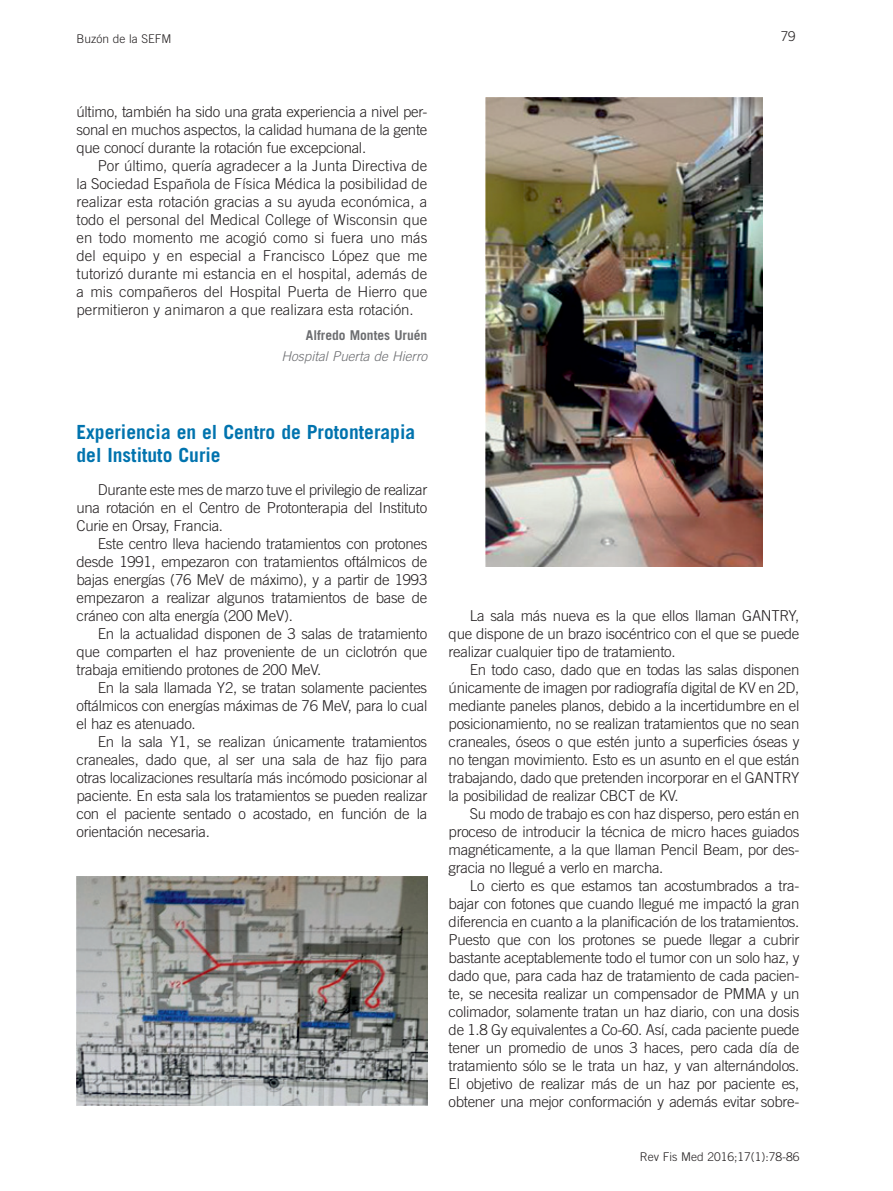
<style>
.page{position:relative;width:893px;height:1191px;background:#fff}
.page>*{position:absolute;margin:0;border:0;box-sizing:border-box;transform-origin:0 0}
.titulos_Buzon___Junt{font:700 19.5px/23.4px "Trade Gothic";color:#0073ae}
.texto_normal_IG{font:300 15px/18px "Trade Gothic";letter-spacing:-.02em;color:#231f20;text-align:justify}
.Cargo_Autor_buzon_IG{font:italic 300 13.5px "Trade Gothic";color:#6c6d70}
.Autor_Buzon_IG{font:700 13.5px "Trade Gothic";color:#6c6d70}
.t1{font:300 13.5px "Trade Gothic";color:#231f20}
.texto_normal_IG-2{font:300 12px "Trade Gothic";color:#231f20}
</style>
<div class="page">
<img style="left:77px;top:876px;width:350px;height:230px">
<img style="left:486px;top:98px;width:276px;height:469px">
<p class="texto_normal_IG-2" style="left:77px;top:31px;width:97px">Buzón de la SEFM</p>
<p class="t1" style="left:781px;top:28px;width:17px">79</p>
<p class="texto_normal_IG" style="left:77px;top:102px;width:352px">último, también ha sido una grata experiencia a nivel per&shy;sonal en muchos aspectos, la calidad humana de la gente que conocí durante la rotación fue excepcional.</p>
<p class="texto_normal_IG" style="left:77px;top:156px;width:352px;text-indent:21px">Por último, quería agradecer a la Junta Directiva de la Sociedad Española de Física Médica la posibilidad de realizar esta rotación gracias a su ayuda económica, a todo el personal del Medical College of Wisconsin que en todo momento me acogió como si fuera uno más del equipo y en especial a Francisco López que me tutorizó durante mi estancia en el hospital, además de a mis compañeros del Hospital Puerta de Hierro que permitieron y animaron a que realizara esta rotación.</p>
<p class="Autor_Buzon_IG" style="left:306px;top:327px;width:123px">Alfredo Montes Uruén</p>
<p class="Cargo_Autor_buzon_IG" style="left:281px;top:348px;width:147px">Hospital Puerta de Hierro</p>
<p class="titulos_Buzon___Junt" style="left:77px;top:420px;width:340px">Experiencia en el Centro de Protonterapia del Instituto Curie</p>
<p class="texto_normal_IG" style="left:77px;top:480px;width:352px;text-indent:21px">Durante este mes de marzo tuve el privilegio de realizar una rotación en el Centro de Protonterapia del Instituto Curie en Orsay, Francia.</p>
<p class="texto_normal_IG" style="left:77px;top:534px;width:352px;text-indent:21px">Este centro lleva haciendo tratamientos con protones desde 1991, empezaron con tratamientos oftálmicos de bajas energías (76 MeV de máximo), y a partir de 1993 empezaron a realizar algunos tratamientos de base de cráneo con alta energía (200 MeV).</p>
<p class="texto_normal_IG" style="left:77px;top:624px;width:352px;text-indent:21px">En la actualidad disponen de 3 salas de tratamiento que comparten el haz proveniente de un ciclotrón que trabaja emitiendo protones de 200 MeV.</p>
<p class="texto_normal_IG" style="left:77px;top:678px;width:352px;text-indent:21px">En la sala llamada Y2, se tratan solamente pacientes oftálmicos con energías máximas de 76 MeV, para lo cual el haz es atenuado.</p>
<p class="texto_normal_IG" style="left:77px;top:732px;width:352px;text-indent:21px">En la sala Y1, se realizan únicamente tratamientos craneales, dado que, al ser una sala de haz fijo para otras localizaciones resultaría más incómodo posicionar al paciente. En esta sala los tratamientos se pueden realizar con el paciente sentado o acostado, en función de la orientación necesaria.</p>
<p class="texto_normal_IG" style="left:449px;top:606px;width:352px;text-indent:21px">La sala más nueva es la que ellos llaman GANTRY, que dispone de un brazo isocéntrico con el que se puede realizar cualquier tipo de tratamiento.</p>
<p class="texto_normal_IG" style="left:449px;top:660px;width:352px;text-indent:21px">En todo caso, dado que en todas las salas disponen únicamente de imagen por radiografía digital de KV en 2D, mediante paneles planos, debido a la incertidumbre en el posicionamiento, no se realizan tratamientos que no sean craneales, óseos o que estén junto a superficies óseas y no tengan movimiento. Esto es un asunto en el que están trabajando, dado que pretenden incorporar en el GANTRY la posibilidad de realizar CBCT de KV.</p>
<p class="texto_normal_IG" style="left:449px;top:804px;width:352px;text-indent:21px">Su modo de trabajo es con haz disperso, pero están en proceso de introducir la técnica de micro haces guiados magnéticamente, a la que llaman Pencil Beam, por des&shy;gracia no llegué a verlo en marcha.</p>
<p class="texto_normal_IG" style="left:449px;top:876px;width:352px;text-indent:21px">Lo cierto es que estamos tan acostumbrados a tra&shy;bajar con fotones que cuando llegué me impactó la gran diferencia en cuanto a la planificación de los tratamientos.<br>Puesto que con los protones se puede llegar a cubrir bastante aceptablemente todo el tumor con un solo haz, y dado que, para cada haz de tratamiento de cada pacien&shy;te, se necesita realizar un compensador de PMMA y un colimador, solamente tratan un haz diario, con una dosis de 1.8 Gy equivalentes a Co-60. Así, cada paciente puede tener un promedio de unos 3 haces, pero cada día de tratamiento sólo se le trata un haz, y van alternándolos.<br>El objetivo de realizar más de un haz por paciente es, obtener una mejor conformación y además evitar sobre-</p>
<p class="texto_normal_IG-2" style="left:640px;top:1149px;width:161px">Rev Fis Med 2016;17(1):78-86</p>
</div>
